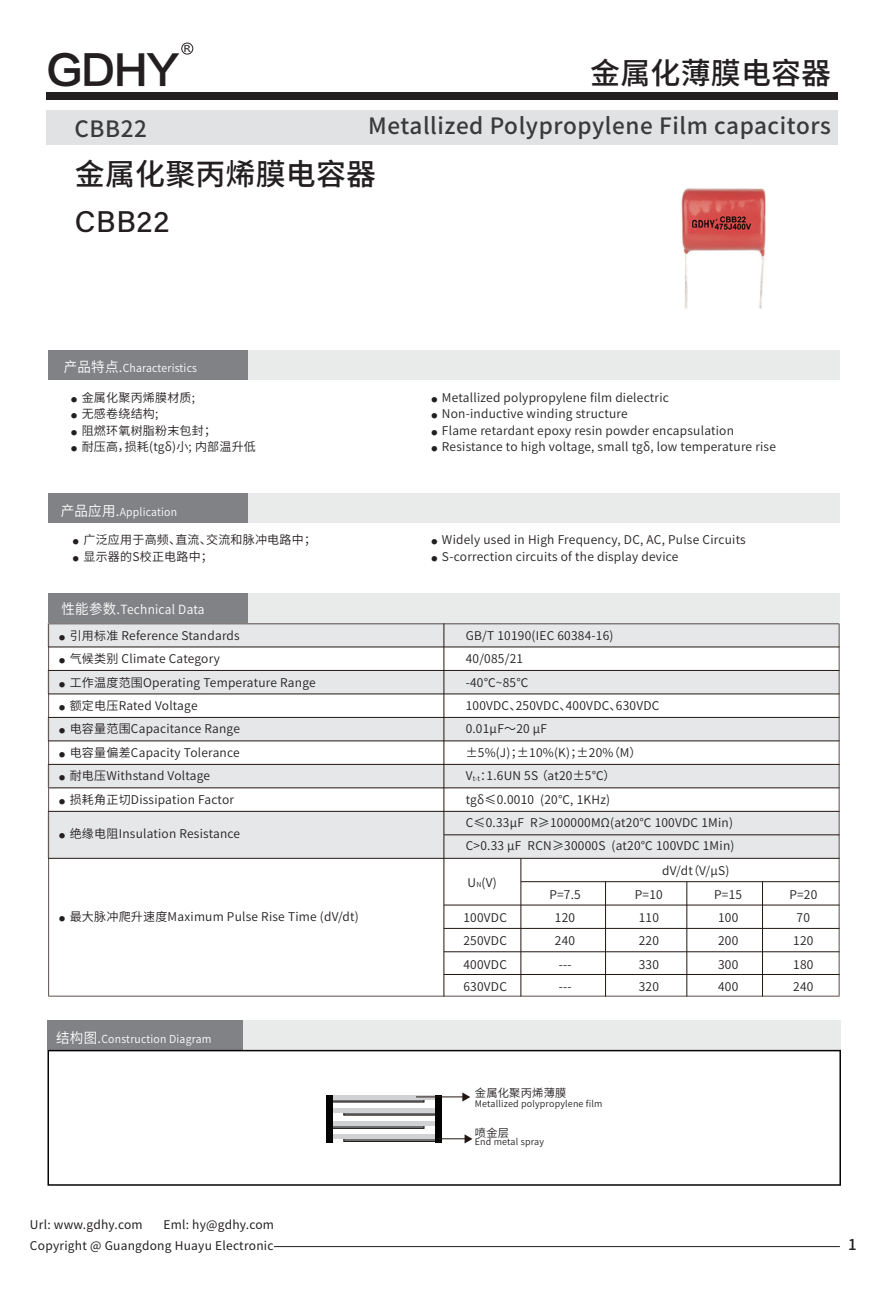
<style>
.page{position:relative;width:893px;height:1297px;background:#fff}
.page>*{position:absolute;margin:0;border:0;box-sizing:border-box;transform-origin:0 0}
.t1{font:40.5px "FZLTCHJW GB1 0";color:#231f20}
.t2{font:500 30px "Noto Sans Hans";letter-spacing:.005em;color:#231f20}
.t3{font:500 22.5px "Noto Sans Hans";letter-spacing:.025em;color:#393b3b}
.t4{font:500 15px "Noto Sans Hans";color:#231f20}
.t5{font:600 12.6px "Noto Sans Hans";letter-spacing:.02em;color:#fff;scale:.95 1}
.t6{font:600 12px/23.4px "Noto Sans Hans";letter-spacing:.02em;color:#231f20}
.t7{font:12px "Noto Sans Hans";letter-spacing:.02em;color:#231f20}
.t8{font:600 11.25px "Noto Sans Hans";letter-spacing:.02em;color:#231f20}
.t9{font:600 10.95px "Noto Sans Hans";letter-spacing:.02em;color:#fff;scale:.95 1}
.t10{font:9.15px "Microsoft Ya Hei";color:#231f20;scale:1.23 1}
.t11{font:600 9px "Noto Sans Hans";letter-spacing:.02em;color:#231f20}
.s1{font-size:14.1px}
.s2{font-size:6px}
.s3{font-size:7.05px}
</style>
<div class="page">
<img style="left:557px;top:99px;width:283px;height:281px">
<div style="left:48px;top:593px;width:200px;height:30px;background:#808285"></div>
<div style="left:248px;top:593px;width:591px;height:30px;background:#e9eaea"></div>
<svg style="left:48px;top:623px;width:791px;height:373px"></svg>
<hr style="left:48px;top:858px;width:791px;height:1px;background:#221713">
<hr style="left:521px;top:881px;width:318px;height:1px;background:#221713">
<hr style="left:444px;top:905px;width:395px;height:1px;background:#221713">
<hr style="left:444px;top:928px;width:395px;height:1px;background:#221713">
<hr style="left:444px;top:951px;width:395px;height:1px;background:#221713">
<hr style="left:444px;top:974px;width:395px;height:1px;background:#221713">
<hr style="left:444px;top:834px;width:395px;height:1px;background:#221713">
<hr style="left:48px;top:811px;width:791px;height:1px;background:#221713">
<hr style="left:49px;top:787px;width:790px;height:1px;background:#221713">
<hr style="left:48px;top:764px;width:791px;height:1px;background:#221713">
<hr style="left:48px;top:740px;width:791px;height:1px;background:#221713">
<hr style="left:48px;top:717px;width:791px;height:1px;background:#221713">
<hr style="left:48px;top:693px;width:791px;height:1px;background:#221713">
<hr style="left:48px;top:670px;width:791px;height:1px;background:#221713">
<hr style="left:48px;top:647px;width:791px;height:1px;background:#221713">
<hr style="left:443px;top:623px;width:1px;height:373px;background:#221713">
<hr style="left:520px;top:858px;width:1px;height:138px;background:#221713">
<hr style="left:605px;top:882px;width:1px;height:114px;background:#221713">
<hr style="left:686px;top:882px;width:1px;height:114px;background:#221713">
<hr style="left:762px;top:882px;width:1px;height:114px;background:#221713">
<div style="left:48px;top:350px;width:200px;height:30px;background:#808285"></div>
<div style="left:248px;top:350px;width:591px;height:30px;background:#e9eaea"></div>
<div style="left:48px;top:493px;width:200px;height:30px;background:#808285"></div>
<div style="left:248px;top:493px;width:591px;height:30px;background:#e9eaea"></div>
<div style="left:48px;top:1020px;width:195px;height:30px;background:#808285"></div>
<div style="left:243px;top:1020px;width:598px;height:30px;background:#e9eaea"></div>
<svg style="left:48px;top:1050px;width:793px;height:136px"></svg>
<div style="left:331px;top:1095px;width:93px;height:7px;background:#d1d2d4;border:1px solid #221713"></div>
<hr style="left:331px;top:1095px;width:106px;height:4px;background:#d1d2d4">
<svg style="left:344px;top:1112px;width:91px;height:3px"></svg>
<hr style="left:331px;top:1108px;width:106px;height:4px;background:#d1d2d4">
<div style="left:331px;top:1122px;width:93px;height:6px;background:#727276"></div>
<div style="left:331px;top:1121px;width:106px;height:5px;background:#d1d2d4"></div>
<div style="left:344px;top:1135px;width:93px;height:7px;background:#727276;border:1px solid #221713"></div>
<div style="left:331px;top:1134px;width:106px;height:5px;background:#d1d2d4"></div>
<div style="left:327px;top:1095px;width:6px;height:48px;background:#030303"></div>
<div style="left:435px;top:1095px;width:6px;height:48px;background:#030303"></div>
<hr style="left:416px;top:1096px;width:49px;height:1px;background:#221713">
<svg style="left:462px;top:1092px;width:8px;height:9px"></svg>
<hr style="left:437px;top:1138px;width:31px;height:1px;background:#221713">
<svg style="left:465px;top:1134px;width:7px;height:9px"></svg>
<div style="left:46px;top:92px;width:792px;height:7px;background:#231f20"></div>
<div style="left:46px;top:111px;width:792px;height:34px;background:#e1e2e3"></div>
<div style="left:181px;top:43px;width:12px;height:11px;border:1px solid #231f20;border-radius:50%"></div>
<hr style="left:274px;top:1246px;width:566px;height:1px;background:#231f20">
<p class="t10" style="left:183px;top:43px;width:8px">R</p>
<h1 class="t1" style="left:46px;top:48px;width:135px">GDHY</h1>
<h2 class="t2" style="left:590px;top:56px;width:243px">金属化薄膜电容器</h2>
<h3 class="t3" style="left:74px;top:116px;width:74px">CBB22</h3>
<h3 class="t3" style="left:368px;top:113px;width:464px">Metallized Polypropylene Film capacitors</h3>
<h2 class="t2" style="left:75px;top:157px;width:303px">金属化聚丙烯膜电容器</h2>
<p class="t9" style="left:64px;top:362px;width:142px"><span class="s1">产品特点.</span>Characteristics</p>
<p class="t6" style="left:71px;top:386px;width:125px"><span class="s2">●</span> 金属化聚丙烯膜材质;</p>
<p class="t6" style="left:71px;top:403px;width:89px"><span class="s2">●</span> 无感卷绕结构;</p>
<p class="t6" style="left:71px;top:419px;width:146px"><span class="s2">●</span> 阻燃环氧树脂粉末包封；</p>
<p class="t6" style="left:71px;top:436px;width:186px"><span class="s2">●</span> 耐压高，损耗(tgδ)小; 内部温升低</p>
<p class="t9" style="left:61px;top:505px;width:124px"><span class="s1">产品应用.</span>Application</p>
<p class="t6" style="left:73px;top:528px;width:245px"><span class="s2">●</span> 广泛应用于高频、直流、交流和脉冲电路中；</p>
<p class="t6" style="left:73px;top:545px;width:141px"><span class="s2">●</span> 显示器的S校正电路中；</p>
<p class="t5" style="left:62px;top:602px;width:152px"><span class="s1">性能参数.</span>Technical Data</p>
<p class="t6" style="left:59px;top:624px;width:182px"><span class="s2">●</span> 引用标准 Reference Standards</p>
<p class="t6" style="left:59px;top:647px;width:162px"><span class="s2">●</span> 气候类别 Climate Category</p>
<p class="t6" style="left:59px;top:671px;width:258px"><span class="s2">●</span> 工作温度范围Operating Temperature Range</p>
<p class="t6" style="left:59px;top:694px;width:140px"><span class="s2">●</span> 额定电压Rated Voltage</p>
<p class="t6" style="left:59px;top:717px;width:182px"><span class="s2">●</span> 电容量范围Capacitance Range</p>
<p class="t6" style="left:59px;top:741px;width:182px"><span class="s2">●</span> 电容量偏差Capacity Tolerance</p>
<p class="t6" style="left:59px;top:764px;width:152px"><span class="s2">●</span> 耐电压Withstand Voltage</p>
<p class="t6" style="left:59px;top:788px;width:176px"><span class="s2">●</span> 损耗角正切Dissipation Factor</p>
<p class="t6" style="left:59px;top:822px;width:182px"><span class="s2">●</span> 绝缘电阻Insulation Resistance</p>
<p class="t6" style="left:59px;top:906px;width:301px"><span class="s2">●</span> 最大脉冲爬升速度Maximum Pulse Rise Time (dV/dt)</p>
<p class="t9" style="left:56px;top:1033px;width:165px"><span class="s1">结构图.</span>Construction Diagram</p>
<p class="t7" style="left:30px;top:1218px;width:114px">Url: www.gdhy.com</p>
<p class="t7" style="left:163px;top:1218px;width:112px">Eml: hy@gdhy.com</p>
<p class="t7" style="left:30px;top:1238px;width:245px">Copyright @ Guangdong Huayu Electronic</p>
<p class="t6" style="left:431px;top:386px;width:239px"><span class="s2">●</span> Metallized polypropylene film dielectric</p>
<p class="t6" style="left:431px;top:403px;width:198px"><span class="s2">●</span> Non-inductive winding structure</p>
<p class="t6" style="left:431px;top:419px;width:304px"><span class="s2">●</span> Flame retardant epoxy resin powder encapsulation</p>
<p class="t6" style="left:431px;top:436px;width:346px"><span class="s2">●</span> Resistance to high voltage, small tgδ, low temperature rise</p>
<p class="t6" style="left:431px;top:528px;width:316px"><span class="s2">●</span> Widely used in High Frequency, DC, AC, Pulse Circuits</p>
<p class="t6" style="left:431px;top:545px;width:248px"><span class="s2">●</span> S-correction circuits of the display device</p>
<p class="t6" style="left:466px;top:624px;width:270px">GB/T 10190(IEC 60384-16)<br>40/085/21<br>-40℃~85℃<br>100VDC、250VDC、400VDC、630VDC<br>0.01μF～20 μF<br>±5%(J)；±10%(K)；±20%（M）<br>V<sub>t-t</sub>：1.6UN 5S （at20±5℃）<br>tgδ≤0.0010 (20℃, 1KHz)<br>C≤0.33μF R≥100000MΩ(at20℃ 100VDC 1Min)<br>C&gt;0.33 μF RCN≥30000S (at20℃ 100VDC 1Min)</p>
<p class="t6" style="left:468px;top:871px;width:31px">U<span class="s3">N</span>(V)</p>
<p class="t6" style="left:549px;top:883px;width:33px">P=7.5</p>
<p class="t6" style="left:662px;top:859px;width:69px">dV/dt（V/µS)</p>
<p class="t6" style="left:635px;top:883px;width:29px">P=10</p>
<p class="t6" style="left:714px;top:883px;width:29px">P=15</p>
<p class="t6" style="left:789px;top:883px;width:29px">P=20</p>
<p class="t6" style="left:463px;top:906px;width:45px">100VDC</p>
<p class="t6" style="left:555px;top:906px;width:22px">120</p>
<p class="t6" style="left:639px;top:906px;width:22px">110</p>
<p class="t6" style="left:718px;top:906px;width:22px">100</p>
<p class="t6" style="left:797px;top:906px;width:15px">70</p>
<p class="t6" style="left:463px;top:930px;width:45px">250VDC</p>
<p class="t6" style="left:555px;top:930px;width:22px">240</p>
<p class="t6" style="left:639px;top:930px;width:22px">220</p>
<p class="t6" style="left:718px;top:930px;width:22px">200</p>
<p class="t6" style="left:793px;top:930px;width:22px">120</p>
<p class="t6" style="left:463px;top:953px;width:45px">400VDC</p>
<p class="t6" style="left:559px;top:953px;width:14px">---</p>
<p class="t6" style="left:639px;top:953px;width:22px">330</p>
<p class="t6" style="left:718px;top:953px;width:22px">300</p>
<p class="t6" style="left:793px;top:953px;width:22px">180</p>
<p class="t6" style="left:463px;top:975px;width:45px">630VDC</p>
<p class="t6" style="left:559px;top:975px;width:14px">---</p>
<p class="t6" style="left:639px;top:975px;width:22px">320</p>
<p class="t6" style="left:718px;top:975px;width:22px">400</p>
<p class="t6" style="left:793px;top:975px;width:22px">240</p>
<p class="t8" style="left:475px;top:1087px;width:93px">金属化聚丙烯薄膜</p>
<p class="t11" style="left:475px;top:1099px;width:129px">Metallized polypropylene film</p>
<p class="t8" style="left:475px;top:1126px;width:36px">喷金层</p>
<p class="t11" style="left:475px;top:1137px;width:71px">End metal spray</p>
<p class="t4" style="left:848px;top:1236px;width:10px">1</p>
</div>
